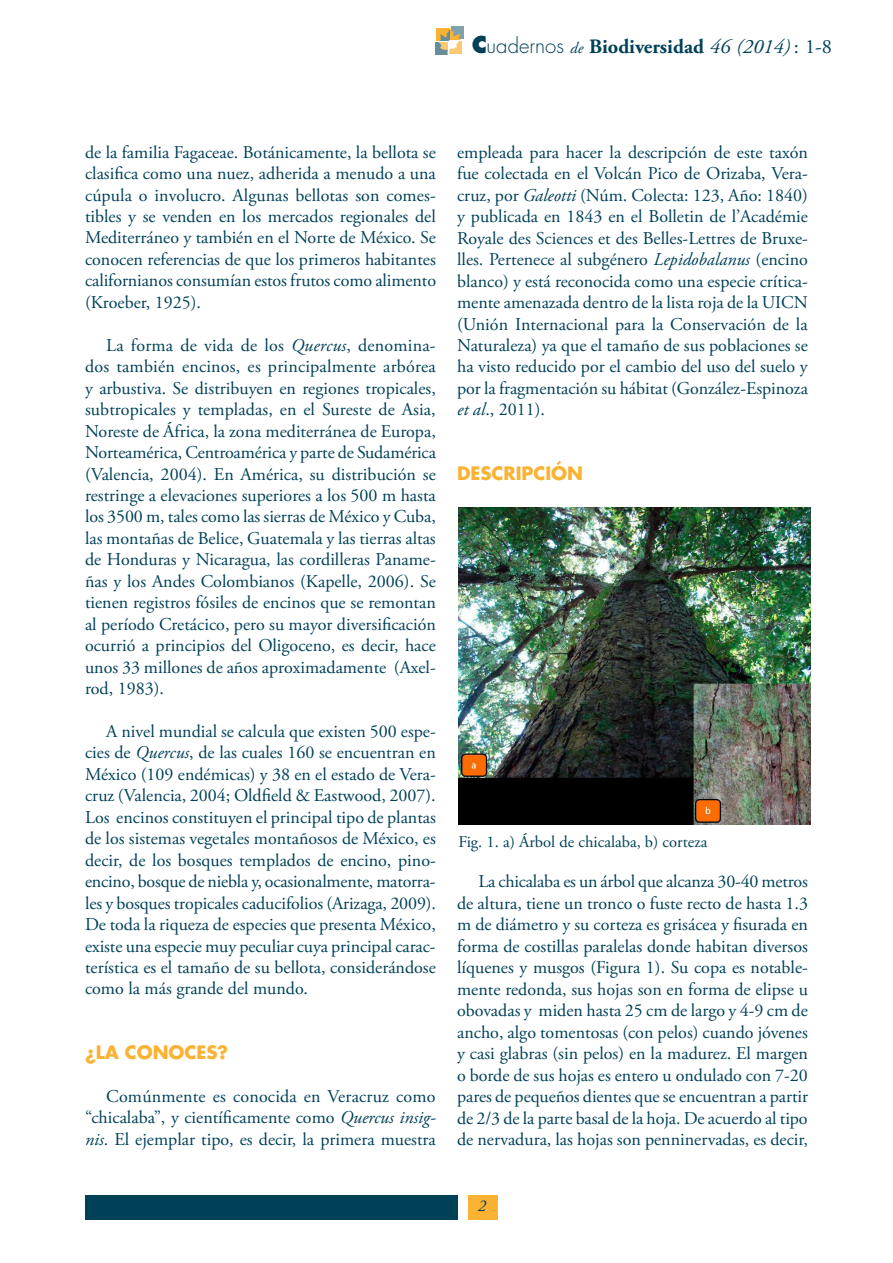
<style>
.page{position:relative;width:893px;height:1263px;background:#fff}
.page>*{position:absolute;margin:0;border:0;box-sizing:border-box;transform-origin:0 0}
.t1{font:700 20.4px "Adobe Garamond Pro";color:#004158}
.t2{font:18px/21.5px "Adobe Garamond Pro";color:#004158;text-align:justify}
.t3{font:700 18px "Futura";color:#f9b232}
.t4{font:16.5px "Adobe Garamond Pro";color:#004158}
.t5{font:italic 16.5px "Adobe Garamond Pro";color:#004158}
.s1{font-family:"Futura";font-weight:800;font-size:22.65px}
.s2{font-family:"Futura";font-weight:300}
.s3{font-weight:400;font-style:italic;font-size:15.9px}
.s4{font-weight:400;font-style:italic}
.s5{font-weight:400}
.s6{font-style:italic}
</style>
<div class="page">
<div style="left:437px;top:28px;width:12px;height:13px;background:#f9b232"></div>
<div style="left:451px;top:27px;width:12px;height:12px;background:#80a0ac"></div>
<div style="left:435px;top:42px;width:13px;height:13px;background:#668d9b"></div>
<div style="left:449px;top:41px;width:13px;height:12px;background:#fbc970"></div>
<svg style="left:438px;top:27px;width:22px;height:28px"></svg>
<div style="left:85px;top:1195px;width:373px;height:25px;background:#004158"></div>
<div style="left:468px;top:1195px;width:29px;height:25px;background:#f9b232"></div>
<img style="left:458px;top:507px;width:352px;height:317px">
<p class="t1" style="left:472px;top:34px;width:362px"><span class="s1">C</span><span class="s2">uadernos</span> <span class="s3">de</span> Biodiversidad <span class="s4">46 (2014)</span> <span class="s5">: 1-8</span></p>
<p class="t2" style="left:85px;top:142px;width:353px">de la familia Fagaceae. Botánicamente, la bellota se clasifica como una nuez, adherida a menudo a una cúpula o involucro. Algunas bellotas son comes&shy;tibles y se venden en los mercados regionales del Mediterráneo y también en el Norte de México. Se conocen referencias de que los primeros habitantes californianos consumían estos frutos como alimento (Kroeber, 1925).</p>
<p class="t2" style="left:85px;top:335px;width:353px;text-indent:21px">La forma de vida de los <span class="s6">Quercus</span>, denomina&shy;dos también encinos, es principalmente arbórea y arbustiva. Se distribuyen en regiones tropicales, subtropicales y templadas, en el Sureste de Asia, Noreste de África, la zona mediterránea de Europa, Norteamérica, Centroamérica y parte de Sudamérica (Valencia, 2004). En América, su distribución se restringe a elevaciones superiores a los 500 m hasta los 3500 m, tales como las sierras de México y Cuba, las montañas de Belice, Guatemala y las tierras altas de Honduras y Nicaragua, las cordilleras Paname&shy;ñas y los Andes Colombianos (Kapelle, 2006). Se tienen registros fósiles de encinos que se remontan al período Cretácico, pero su mayor diversificación ocurrió a principios del Oligoceno, es decir, hace unos 33 millones de años aproximadamente (Axel&shy;rod, 1983).</p>
<p class="t2" style="left:85px;top:721px;width:353px;text-indent:21px">A nivel mundial se calcula que existen 500 espe&shy;cies de <span class="s6">Quercus</span>, de las cuales 160 se encuentran en México (109 endémicas) y 38 en el estado de Vera&shy;cruz (Valencia, 2004; Oldfield &amp; Eastwood, 2007).<br>Los encinos constituyen el principal tipo de plantas de los sistemas vegetales montañosos de México, es decir, de los bosques templados de encino, pino&shy;encino, bosque de niebla y, ocasionalmente, matorra&shy;les y bosques tropicales caducifolios (Arizaga, 2009).<br>De toda la riqueza de especies que presenta México, existe una especie muy peculiar cuya principal carac&shy;terística es el tamaño de su bellota, considerándose como la más grande del mundo.</p>
<p class="t3" style="left:85px;top:1040px;width:145px">¿LA CONOCES?</p>
<p class="t2" style="left:85px;top:1086px;width:352px;text-indent:21px">Comúnmente es conocida en Veracruz como “chicalaba”, y científicamente como <span class="s6">Quercus insig&shy;nis</span>. El ejemplar tipo, es decir, la primera muestra</p>
<p class="t2" style="left:457px;top:142px;width:352px">empleada para hacer la descripción de este taxón fue colectada en el Volcán Pico de Orizaba, Vera&shy;cruz, por <span class="s6">Galeotti</span> (Núm. Colecta: 123, Año: 1840) y publicada en 1843 en el Bolletin de l’Académie Royale des Sciences et des Belles-Lettres de Bruxe&shy;lles. Pertenece al subgénero <span class="s6">Lepidobalanus</span> (encino blanco) y está reconocida como una especie crítica&shy;mente amenazada dentro de la lista roja de la UICN (Unión Internacional para la Conservación de la Naturaleza) ya que el tamaño de sus poblaciones se ha visto reducido por el cambio del uso del suelo y por la fragmentación su hábitat (González-Espinoza <span class="s6">et al</span>., 2011).</p>
<p class="t3" style="left:457px;top:461px;width:127px">DESCRIPCIÓN</p>
<p class="t4" style="left:458px;top:831px;width:251px">Fig. 1. a) Árbol de chicalaba, b) corteza</p>
<p class="t2" style="left:457px;top:872px;width:353px;text-indent:21px">La chicalaba es un árbol que alcanza 30-40 metros de altura, tiene un tronco o fuste recto de hasta 1.3 m de diámetro y su corteza es grisácea y fisurada en forma de costillas paralelas donde habitan diversos líquenes y musgos (Figura 1). Su copa es notable&shy;mente redonda, sus hojas son en forma de elipse u obovadas y miden hasta 25 cm de largo y 4-9 cm de ancho, algo tomentosas (con pelos) cuando jóvenes y casi glabras (sin pelos) en la madurez. El margen o borde de sus hojas es entero u ondulado con 7-20 pares de pequeños dientes que se encuentran a partir de 2/3 de la parte basal de la hoja. De acuerdo al tipo de nervadura, las hojas son penninervadas, es decir,</p>
<p class="t5" style="left:478px;top:1195px;width:10px">2</p>
</div>
